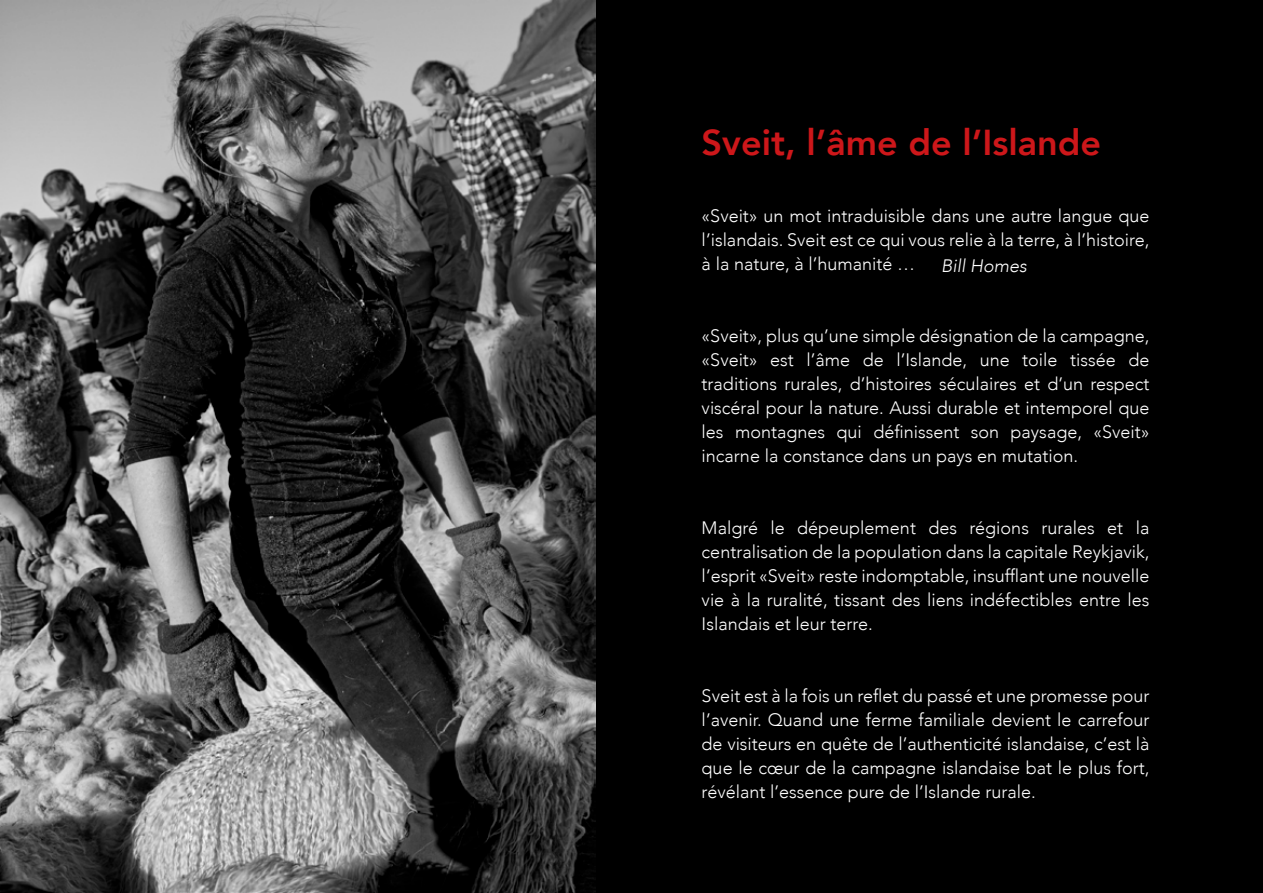
<style>
.page{position:relative;width:1263px;height:893px;background:#000}
.page>*{position:absolute;margin:0;border:0;box-sizing:border-box;transform-origin:0 0}
.t1{font:800 36px "Avenir";color:#cd171a}
.t2{font:300 18px/24px "Avenir";color:#fff;text-align:justify}
.t3{font:italic 300 18px "Avenir";color:#fff}
</style>
<div class="page">
<img style="left:0;top:0;width:595px;height:893px">
<h1 class="t1" style="left:702px;top:115px;width:401px">Sveit, l’âme de l’Islande</h1>
<p class="t2" style="left:702px;top:204px;width:449px">«Sveit» un mot intraduisible dans une autre langue que l’islandais. Sveit est ce qui vous relie à la terre, à l’histoire, à la nature, à l’humanité …</p>
<p class="t3" style="left:941px;top:255px;width:87px">Bill Homes</p>
<p class="t2" style="left:702px;top:324px;width:449px">«Sveit», plus qu’une simple désignation de la campagne, «Sveit» est l’âme de l’Islande, une toile tissée de traditions rurales, d’histoires séculaires et d’un respect viscéral pour la nature. Aussi durable et intemporel que les montagnes qui définissent son paysage, «Sveit» incarne la constance dans un pays en mutation.</p>
<p class="t2" style="left:702px;top:516px;width:449px">Malgré le dépeuplement des régions rurales et la centralisation de la population dans la capitale Reykjavik, l’esprit «Sveit» reste indomptable, insufflant une nouvelle vie à la ruralité, tissant des liens indéfectibles entre les Islandais et leur terre.</p>
<p class="t2" style="left:702px;top:684px;width:449px">Sveit est à la fois un reflet du passé et une promesse pour l’avenir. Quand une ferme familiale devient le carrefour de visiteurs en quête de l’authenticité islandaise, c’est là que le cœur de la campagne islandaise bat le plus fort, révélant l’essence pure de l’Islande rurale.</p>
</div>
